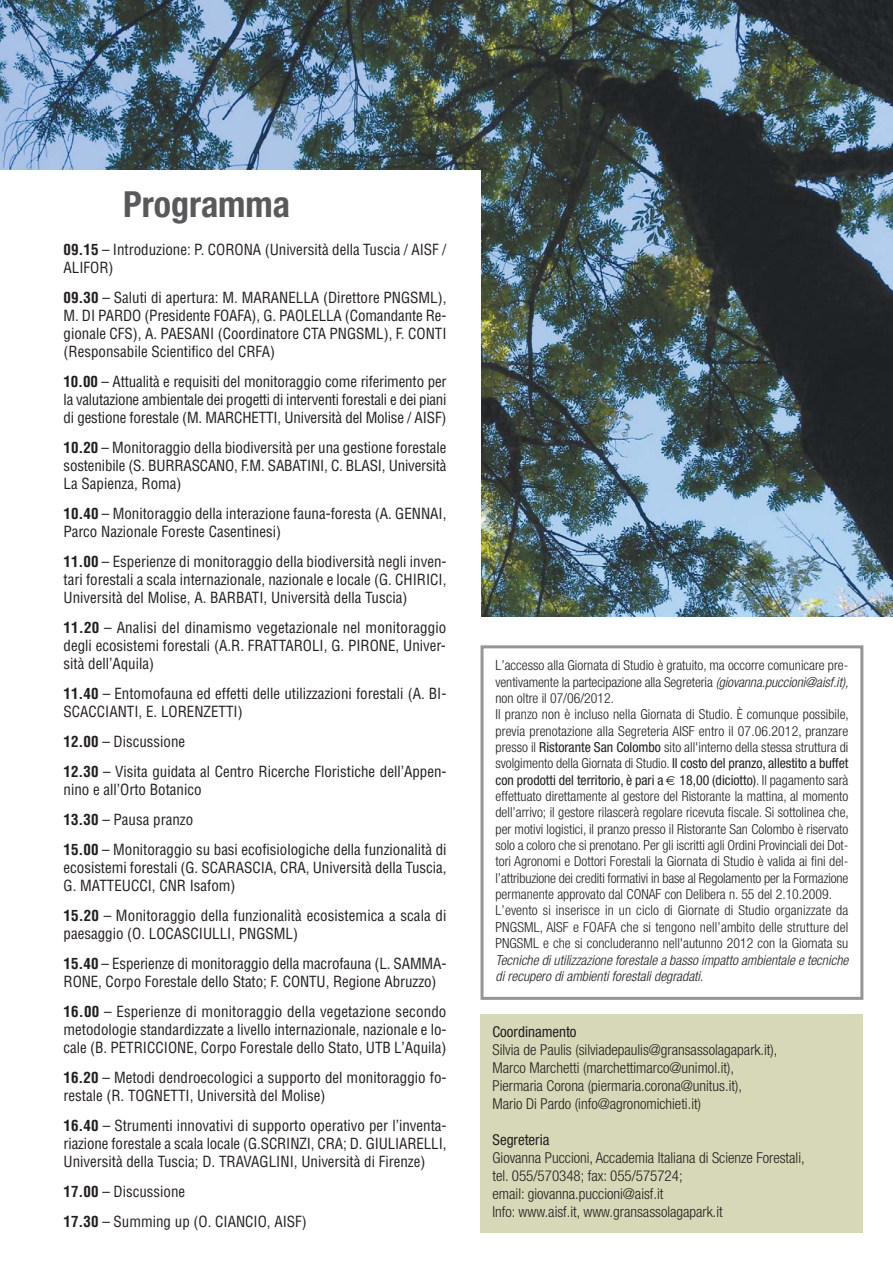
<style>
.page{position:relative;width:893px;height:1263px;background:#fff}
.page>*{position:absolute;margin:0;border:0;box-sizing:border-box;transform-origin:0 0}
.t1{font:700 condensed 36px "Helvetica Neue";color:#58595b}
.t2{font:condensed 15px/18px "Helvetica";color:#231f20}
.t3{font:300 condensed 15px/18px "Helvetica Neue";color:#231f20}
.t4{font:condensed 15px "Helvetica Neue";color:#231f20}
.t5{font:300 condensed 13.8px/16.4px "Helvetica Neue";color:#231f20}
.t6{font:italic 300 condensed 13.8px/16.4px "Helvetica Neue";color:#231f20}
.s1{font-weight:700}
.s2{font-style:italic}
.s3{font-weight:400}
.s4{font-style:normal}
</style>
<div class="page">
<img style="left:0;top:0;width:892px;height:617px">
<div style="left:0;top:170px;width:480px;height:1093px;background:#fff"></div>
<div style="left:480px;top:645px;width:383px;height:355px;border:3px solid #939598"></div>
<div style="left:480px;top:1015px;width:383px;height:218px;background:#d7d8b7"></div>
<h1 class="t1" style="left:123px;top:191px;width:168px">Programma</h1>
<p class="t2" style="left:64px;top:241px;width:384px"><span class="s1">09.15</span> – Introduzione: P. CORONA (Università della Tuscia / AISF /<br>ALIFOR)</p>
<p class="t2" style="left:64px;top:289px;width:384px;text-align:justify"><span class="s1">09.30</span> – Saluti di apertura: M. MARANELLA (Direttore PNGSML), M. DI PARDO (Presidente FOAFA), G. PAOLELLA (Comandante Re&shy;gionale CFS), A. PAESANI (Coordinatore CTA PNGSML), F. CONTI (Responsabile Scientifico del CRFA)</p>
<p class="t2" style="left:64px;top:373px;width:384px;text-align:justify"><span class="s1">10.00</span> – Attualità e requisiti del monitoraggio come riferimento per la valutazione ambientale dei progetti di interventi forestali e dei piani di gestione forestale (M. MARCHETTI, Università del Molise / AISF)</p>
<p class="t2" style="left:64px;top:439px;width:384px;text-align:justify"><span class="s1">10.20</span> – Monitoraggio della biodiversità per una gestione forestale sostenibile (S. BURRASCANO, F.M. SABATINI, C. BLASI, Università La Sapienza, Roma)</p>
<p class="t2" style="left:64px;top:505px;width:384px"><span class="s1">10.40</span> – Monitoraggio della interazione fauna-foresta (A. GENNAI,<br>Parco Nazionale Foreste Casentinesi)</p>
<p class="t2" style="left:64px;top:553px;width:384px;text-align:justify"><span class="s1">11.00</span> – Esperienze di monitoraggio della biodiversità negli inven&shy;tari forestali a scala internazionale, nazionale e locale (G. CHIRICI, Università del Molise, A. BARBATI, Università della Tuscia)</p>
<p class="t2" style="left:64px;top:619px;width:384px;text-align:justify"><span class="s1">11.20</span> – Analisi del dinamismo vegetazionale nel monitoraggio degli ecosistemi forestali (A.R. FRATTAROLI, G. PIRONE, Univer&shy;sità dell’Aquila)</p>
<p class="t2" style="left:64px;top:685px;width:384px"><span class="s1">11.40</span> – Entomofauna ed effetti delle utilizzazioni forestali (A. BI-<br>SCACCIANTI, E. LORENZETTI)</p>
<p class="t2" style="left:64px;top:727px;width:384px;line-height:30px"><span class="s1">12.00</span> – Discussione<br><span class="s1">12.30</span> – Visita guidata al Centro Ricerche Floristiche dell’Appen-</p>
<p class="t2" style="left:64px;top:775px;width:384px;line-height:30px">nino e all’Orto Botanico<br><span class="s1">13.30</span> – Pausa pranzo<br><span class="s1">15.00</span> – Monitoraggio su basi ecofisiologiche della funzionalità di</p>
<p class="t2" style="left:64px;top:859px;width:384px">ecosistemi forestali (G. SCARASCIA, CRA, Università della Tuscia,<br>G. MATTEUCCI, CNR Isafom)</p>
<p class="t2" style="left:64px;top:907px;width:384px"><span class="s1">15.20</span> – Monitoraggio della funzionalità ecosistemica a scala di paesaggio (O. LOCASCIULLI, PNGSML)</p>
<p class="t2" style="left:64px;top:955px;width:384px"><span class="s1">15.40</span> – Esperienze di monitoraggio della macrofauna (L. SAMMA-<br>RONE, Corpo Forestale dello Stato; F. CONTU, Regione Abruzzo)</p>
<p class="t2" style="left:64px;top:1003px;width:384px;text-align:justify"><span class="s1">16.00</span> – Esperienze di monitoraggio della vegetazione secondo metodologie standardizzate a livello internazionale, nazionale e lo&shy;cale (B. PETRICCIONE, Corpo Forestale dello Stato, UTB L’Aquila)</p>
<p class="t2" style="left:64px;top:1069px;width:384px"><span class="s1">16.20</span> – Metodi dendroecologici a supporto del monitoraggio fo&shy;restale (R. TOGNETTI, Università del Molise)</p>
<p class="t2" style="left:64px;top:1117px;width:384px;text-align:justify"><span class="s1">16.40</span> – Strumenti innovativi di supporto operativo per l’inventa&shy;riazione forestale a scala locale (G.SCRINZI, CRA; D. GIULIARELLI, Università della Tuscia; D. TRAVAGLINI, Università di Firenze)</p>
<p class="t2" style="left:64px;top:1177px;width:245px;line-height:30px"><span class="s1">17.00</span> – Discussione<br><span class="s1">17.30</span> – Summing up (O. CIANCIO, AISF)</p>
<p class="t5" style="left:495px;top:658px;width:357px">L’accesso alla Giornata di Studio è gratuito, ma occorre comunicare pre&shy;ventivamente la partecipazione alla Segreteria <span class="s2">(giovanna.puccioni@aisf.it), </span>non oltre il 07/06/2012.<br>Il pranzo non è incluso nella Giornata di Studio. È comunque possibile, previa prenotazione alla Segreteria AISF entro il 07.06.2012, pranzare presso il <span class="s3">Ristorante San Colombo</span> sito all'interno della stessa struttura di svolgimento della Giornata di Studio. <span class="s3">Il costo del pranzo, allestito a buffet con prodotti del territorio, è pari a 18,00 (diciotto)</span>. Il pagamento sarà effettuato direttamente al gestore del Ristorante la mattina, al momento dell’arrivo; il gestore rilascerà regolare ricevuta fiscale. Si sottolinea che, per motivi logistici, il pranzo presso il Ristorante San Colombo è riservato solo a coloro che si prenotano. Per gli iscritti agli Ordini Provinciali dei Dot&shy;tori Agronomi e Dottori Forestali la Giornata di Studio è valida ai fini del&shy;l’attribuzione dei crediti formativi in base al Regolamento per la Formazione permanente approvato dal CONAF con Delibera n. 55 del 2.10.2009.<br>L’evento si inserisce in un ciclo di Giornate di Studio organizzate da PNGSML, AISF e FOAFA che si tengono nell’ambito delle strutture del PNGSML e che si concluderanno nell'autunno 2012 con la Giornata su</p>
<p class="t6" style="left:495px;top:953px;width:357px">Tecniche diutilizzazione forestale a basso impatto ambientale e tecniche direcupero diambientiforestalidegradati<span class="s4">.</span></p>
<p class="t4" style="left:492px;top:1027px;width:86px">Coordinamento</p>
<p class="t3" style="left:492px;top:1042px;width:286px">Silvia de Paulis (silviadepaulis@gransassolagapark.it), Marco Marchetti (marchettimarco@unimol.it), Piermaria Corona (piermaria.corona@unitus.it),<br>Mario Di Pardo (info@agronomichieti.it)</p>
<p class="t4" style="left:492px;top:1135px;width:58px">Segreteria</p>
<p class="t3" style="left:492px;top:1150px;width:314px">Giovanna Puccioni, Accademia Italiana di Scienze Forestali, tel. 055/570348; fax: 055/575724;<br>email: giovanna.puccioni@aisf.it<br>Info: www.aisf.it, www.gransassolagapark.it</p>
</div>
